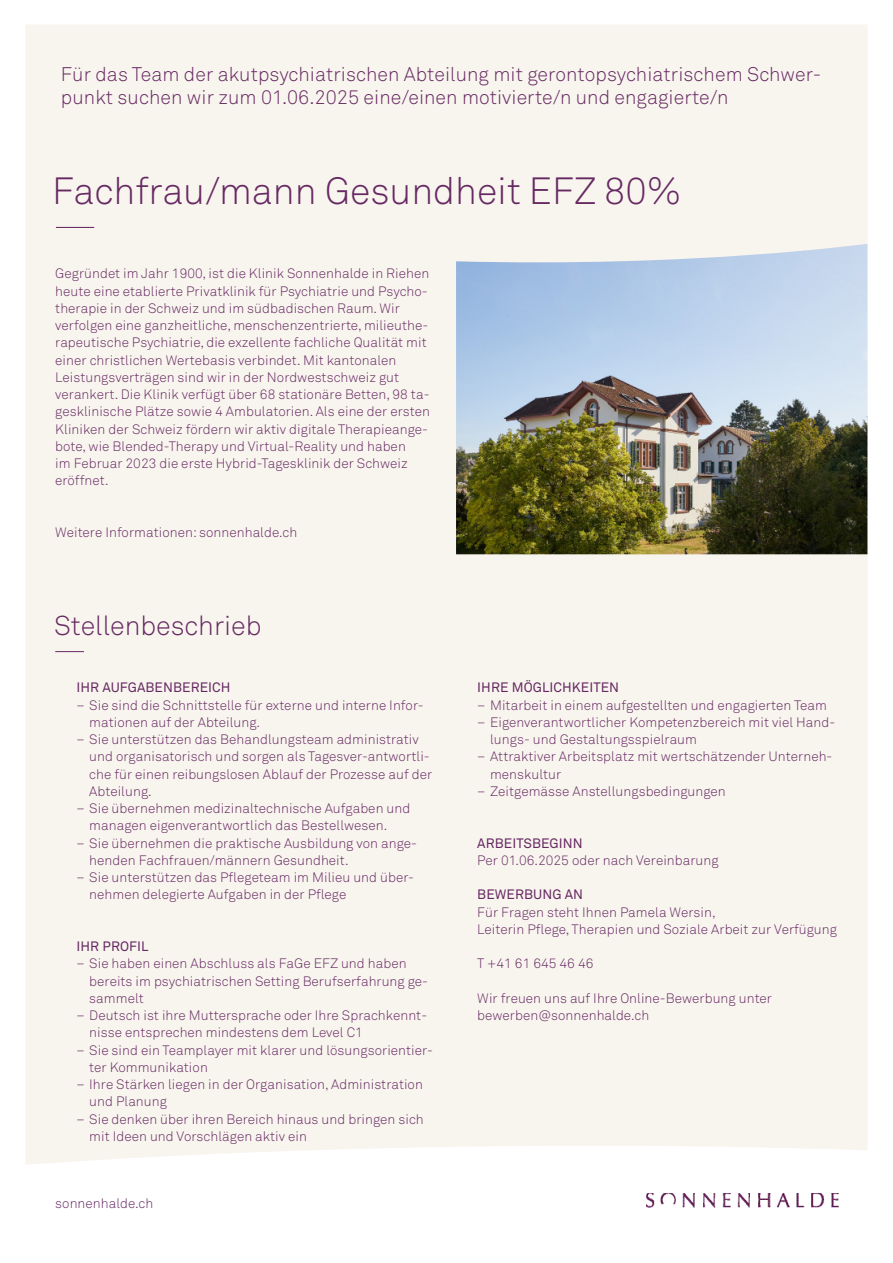
<style>
.page{position:relative;width:893px;height:1263px;background:#fff}
.page>*{position:absolute;margin:0;border:0;box-sizing:border-box;transform-origin:0 0}
.Titel_30_27{font:37.5px "Akkurat Light Pro";color:#662962}
.Titel_18_22{font:27px "Akkurat Light Pro";color:#662962}
.Lead_13_15{font:19.5px/22.5px "Akkurat Light Pro";letter-spacing:.005em;color:#662962}
.Lauftext_9_11_5{font:13.5px/17.2px "Akkurat Light Pro";letter-spacing:.005em;color:#662962}
.Lauftext_Einzug_9_11_5{font:13.5px "Akkurat Light Pro";letter-spacing:.005em;color:#662962}
.Zwischentitel_Regular_9_11_5{font:13.5px "Akkurat Pro";letter-spacing:.005em;color:#662962}
.Zwischentitel_Regular_9_11_5-2{font:13.5px "Akkurat Light Pro";letter-spacing:.005em;color:#662962}
</style>
<div class="page">
<div style="left:26px;top:25px;width:841px;height:1140px;background:#f8f4ee"></div>
<svg style="left:55px;top:651px;width:29px;height:1px"></svg>
<hr style="left:56px;top:227px;width:38px;height:1px;background:#662962">
<img style="left:647px;top:1193px;width:191px;height:15px">
<img style="left:456px;top:244px;width:411px;height:310px">
<p class="Lead_13_15" style="left:61px;top:63px;width:762px">Für das Team der akutpsychiatrischen Abteilung mit gerontopsychiatrischem Schwer&shy;punkt suchen wir zum 01.06.2025 eine/einen motivierte/n und engagierte/n</p>
<p class="Titel_30_27" style="left:52px;top:169px;width:631px">Fachfrau/mann Gesundheit EFZ 80%</p>
<p class="Lauftext_9_11_5" style="left:55px;top:265px;width:375px">Gegründet im Jahr 1900, ist die Klinik Sonnenhalde in Riehen</p>
<p class="Lauftext_9_11_5" style="left:55px;top:282px;width:374px">heute eine etablierte Privatklinik für Psychiatrie und Psycho&shy;therapie in der Schweiz und im südbadischen Raum. Wir</p>
<p class="Lauftext_9_11_5" style="left:55px;top:317px;width:375px">verfolgen eine ganzheitliche, menschenzentrierte, milieuthe&shy;rapeutische Psychiatrie, die exzellente fachliche Qualität mit</p>
<p class="Lauftext_9_11_5" style="left:55px;top:351px;width:343px">einer christlichen Wertebasis verbindet. Mit kantonalen</p>
<p class="Lauftext_9_11_5" style="left:55px;top:369px;width:345px">Leistungsverträgen sind wir in der Nordwestschweiz gut</p>
<p class="Lauftext_9_11_5" style="left:55px;top:386px;width:376px">verankert. Die Klinik verfügt über 68 stationäre Betten, 98 ta&shy;gesklinische Plätze sowie 4 Ambulatorien. Als eine der ersten</p>
<p class="Lauftext_9_11_5" style="left:55px;top:420px;width:374px">Kliniken der Schweiz fördern wir aktiv digitale Therapieange&shy;bote, wie Blended-Therapy und Virtual-Reality und haben</p>
<p class="Lauftext_9_11_5" style="left:55px;top:455px;width:354px">im Februar 2023 die erste Hybrid-Tagesklinik der Schweiz</p>
<p class="Lauftext_9_11_5" style="left:55px;top:472px;width:55px">eröffnet.</p>
<p class="Lauftext_9_11_5" style="left:55px;top:524px;width:243px">Weitere Informationen: sonnenhalde.ch</p>
<p class="Titel_18_22" style="left:54px;top:609px;width:209px">Stellenbeschrieb</p>
<p class="Zwischentitel_Regular_9_11_5" style="left:77px;top:680px;width:155px">IHR AUFGABENBEREICH</p>
<p class="Lauftext_9_11_5" style="left:89px;top:696px;width:336px;text-indent:-13px">– Sie sind die Schnittstelle für externe und interne Infor&shy;mationen auf der Abteilung.</p>
<p class="Lauftext_9_11_5" style="left:89px;top:731px;width:344px;text-indent:-13px">– Sie unterstützen das Behandlungsteam administrativ und organisatorisch und sorgen als Tagesver-antwortli&shy;che für einen reibungslosen Ablauf der Prozesse auf der Abteilung.</p>
<p class="Lauftext_9_11_5" style="left:89px;top:800px;width:323px;text-indent:-13px">– Sie übernehmen medizinaltechnische Aufgaben und managen eigenverantwortlich das Bestellwesen.</p>
<p class="Lauftext_9_11_5" style="left:89px;top:834px;width:329px;text-indent:-13px">– Sie übernehmen die praktische Ausbildung von ange&shy;henden Fachfrauen/männern Gesundheit.</p>
<p class="Lauftext_9_11_5" style="left:89px;top:869px;width:326px;text-indent:-13px">– Sie unterstützen das Pflegeteam im Milieu und über&shy;nehmen delegierte Aufgaben in der Pflege</p>
<p class="Zwischentitel_Regular_9_11_5" style="left:77px;top:938px;width:73px">IHR PROFIL</p>
<p class="Lauftext_9_11_5" style="left:89px;top:955px;width:340px;text-indent:-13px">– Sie haben einen Abschluss als FaGe EFZ und haben bereits im psychiatrischen Setting Berufserfahrung ge&shy;sammelt</p>
<p class="Lauftext_9_11_5" style="left:89px;top:1007px;width:339px;text-indent:-13px">– Deutsch ist ihre Muttersprache oder Ihre Sprachkennt&shy;nisse entsprechen mindestens dem Level C1</p>
<p class="Lauftext_9_11_5" style="left:89px;top:1041px;width:345px;text-indent:-13px">– Sie sind ein Teamplayer mit klarer und lösungsorientier&shy;ter Kommunikation</p>
<p class="Lauftext_9_11_5" style="left:89px;top:1076px;width:335px;text-indent:-13px">– Ihre Stärken liegen in der Organisation, Administration und Planung</p>
<p class="Lauftext_9_11_5" style="left:89px;top:1110px;width:336px;text-indent:-13px">– Sie denken über ihren Bereich hinaus und bringen sich mit Ideen und Vorschlägen aktiv ein</p>
<p class="Lauftext_9_11_5" style="left:55px;top:1194px;width:100px">sonnenhalde.ch</p>
<p class="Zwischentitel_Regular_9_11_5" style="left:477px;top:680px;width:143px">IHRE MÖGLICHKEITEN</p>
<p class="Lauftext_9_11_5" style="left:477px;top:696px;width:351px">– Mitarbeit in einem aufgestellten und engagierten Team</p>
<p class="Lauftext_9_11_5" style="left:490px;top:714px;width:347px;text-indent:-13px">– Eigenverantwortlicher Kompetenzbereich mit viel Hand&shy;lungs- und Gestaltungsspielraum</p>
<p class="Lauftext_9_11_5" style="left:490px;top:748px;width:344px;text-indent:-13px">– Attraktiver Arbeitsplatz mit wertschätzender Unterneh&shy;menskultur</p>
<p class="Lauftext_9_11_5" style="left:477px;top:783px;width:250px">– Zeitgemässe Anstellungsbedingungen</p>
<p class="Zwischentitel_Regular_9_11_5" style="left:477px;top:835px;width:107px">ARBEITSBEGINN</p>
<p class="Zwischentitel_Regular_9_11_5-2" style="left:477px;top:852px;width:243px">Per 01.06.2025 oder nach Vereinbarung</p>
<p class="Zwischentitel_Regular_9_11_5" style="left:477px;top:887px;width:107px">BEWERBUNG AN</p>
<p class="Lauftext_Einzug_9_11_5" style="left:477px;top:904px;width:240px">Für Fragen steht Ihnen Pamela Wersin,</p>
<p class="Lauftext_Einzug_9_11_5" style="left:477px;top:921px;width:361px">Leiterin Pflege, Therapien und Soziale Arbeit zur Verfügung</p>
<p class="Lauftext_Einzug_9_11_5" style="left:477px;top:956px;width:118px">T +41 61 645 46 46</p>
<p class="Lauftext_Einzug_9_11_5" style="left:477px;top:990px;width:296px">Wir freuen uns auf Ihre Online-Bewerbung unter</p>
<p class="Lauftext_Einzug_9_11_5" style="left:477px;top:1007px;width:173px">bewerben@sonnenhalde.ch</p>
</div>
